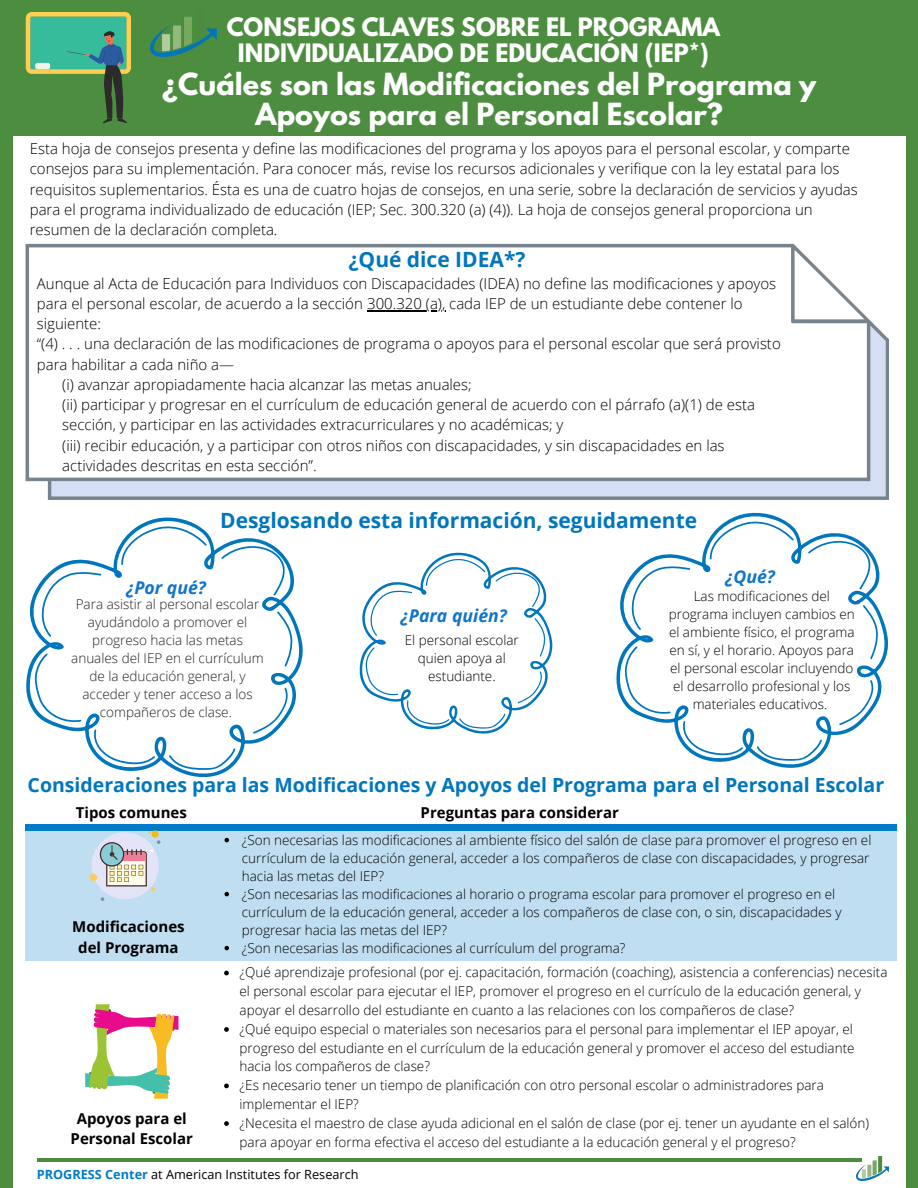
<style>
.page{position:relative;width:918px;height:1188px;background:#4c8d40}
.page>*{position:absolute;margin:0;border:0;box-sizing:border-box;transform-origin:0 0}
.t1{font:700 27px/29.2px "League Spartan";color:#fff;text-align:center}
.t2{font:700 22.5px/25.8px "League Spartan";color:#fff;text-align:center}
.t3{font:700 21px "Open Sans";color:#0076bd}
.t4{font:700 19.5px "Open Sans";color:#0076bd}
.t5{font:italic 700 17.7px "Open Sans";color:#1074c9}
.t6{font:300 15px/20.2px "Open Sans";color:#000}
.t7{font:700 15px/20.2px "Open Sans";color:#000;text-align:center}
.t8{font:300 13.5px/18px "Open Sans";color:#000}
.t9{font:300 13.5px/18px "Open Sans";color:#231f20;text-align:center}
.t10{font:12.75px "Open Sans";color:#000}
.s1{font-weight:700;color:#007bc7}
</style>
<div class="page">
<div style="left:13px;top:136px;width:892px;height:1052px;background:#fff"></div>
<svg style="left:359px;top:552px;width:194px;height:182px"></svg>
<svg style="left:26px;top:244px;width:863px;height:256px"></svg>
<div style="left:26px;top:827px;width:871px;height:134px;background:#c0def1"></div>
<div style="left:26px;top:824px;width:871px;height:6px;background:#007bc7"></div>
<img style="left:151px;top:17px;width:66px;height:39px">
<img style="left:856px;top:1157px;width:33px;height:23px">
<hr style="left:37px;top:1158px;width:824px;height:4px;background:#4c8d40">
<svg style="left:85px;top:1004px;width:94px;height:95px"></svg>
<svg style="left:90px;top:830px;width:70px;height:71px"></svg>
<hr style="left:367px;top:310px;width:75px;height:1px;background:#000">
<svg style="left:224px;top:971px;width:5px;height:4px"></svg>
<svg style="left:224px;top:1027px;width:5px;height:5px"></svg>
<svg style="left:224px;top:1084px;width:5px;height:4px"></svg>
<svg style="left:224px;top:1121px;width:5px;height:5px"></svg>
<svg style="left:26px;top:517px;width:277px;height:261px"></svg>
<svg style="left:221px;top:542px;width:65px;height:54px"></svg>
<svg style="left:121px;top:523px;width:86px;height:42px"></svg>
<svg style="left:37px;top:571px;width:65px;height:66px"></svg>
<svg style="left:35px;top:653px;width:47px;height:71px"></svg>
<svg style="left:92px;top:729px;width:64px;height:38px"></svg>
<svg style="left:169px;top:748px;width:67px;height:22px"></svg>
<svg style="left:252px;top:687px;width:38px;height:47px"></svg>
<svg style="left:277px;top:611px;width:16px;height:56px"></svg>
<svg style="left:225px;top:838px;width:4px;height:4px"></svg>
<svg style="left:225px;top:892px;width:4px;height:4px"></svg>
<svg style="left:225px;top:946px;width:4px;height:4px"></svg>
<svg style="left:616px;top:512px;width:272px;height:256px"></svg>
<svg style="left:808px;top:537px;width:63px;height:53px"></svg>
<svg style="left:710px;top:519px;width:84px;height:41px"></svg>
<svg style="left:627px;top:566px;width:64px;height:65px"></svg>
<svg style="left:625px;top:646px;width:46px;height:70px"></svg>
<svg style="left:681px;top:721px;width:62px;height:37px"></svg>
<svg style="left:756px;top:739px;width:66px;height:22px"></svg>
<svg style="left:839px;top:680px;width:37px;height:46px"></svg>
<svg style="left:862px;top:605px;width:17px;height:55px"></svg>
<svg style="left:26px;top:12px;width:105px;height:111px"></svg>
<h1 class="t2" style="left:227px;top:17px;width:495px">CONSEJOS CLAVES SOBRE EL PROGRAMA<br>INDIVIDUALIZADO DE EDUCACIÓN (IEP*)</h1>
<h1 class="t1" style="left:162px;top:73px;width:656px">¿Cuáles son las Modificaciones del Programa y<br>Apoyos para el Personal Escolar?</h1>
<p class="t6" style="left:30px;top:138px;width:830px">Esta hoja de consejos presenta y define las modificaciones del programa y los apoyos para el personal escolar, y comparte consejos para su implementación. Para conocer más, revise los recursos adicionales y verifique con la ley estatal para los requisitos suplementarios. Ésta es una de cuatro hojas de consejos, en una serie, sobre la declaración de servicios y ayudas para el programa individualizado de educación (IEP; Sec. 300.320 (a) (4)). La hoja de consejos general proporciona un resumen de la declaración completa.</p>
<h2 class="t3" style="left:349px;top:244px;width:178px">¿Qué dice IDEA*?</h2>
<p class="t6" style="left:37px;top:273px;width:741px">Aunque al Acta de Educación para Individuos con Discapacidades (IDEA) no define las modificaciones y apoyos para el personal escolar, de acuerdo a la sección 300.320 (a), cada IEP de un estudiante debe contener lo siguiente:</p>
<p class="t6" style="left:37px;top:333px;width:745px">“(4) . . . una declaración de las modificaciones de programa o apoyos para el personal escolar que será provisto para habilitar a cada niño a—</p>
<p class="t6" style="left:62px;top:374px;width:411px">(i) avanzar apropiadamente hacia alcanzar las metas anuales;</p>
<p class="t6" style="left:62px;top:394px;width:694px">(ii) participar y progresar en el currículum de educación general de acuerdo con el párrafo (a)(1) de esta sección, y participar en las actividades extracurriculares y no académicas; y</p>
<p class="t6" style="left:62px;top:435px;width:664px">(iii) recibir educación, y a participar con otros niños con discapacidades, y sin discapacidades en las actividades descritas en esta sección”.</p>
<h2 class="t3" style="left:220px;top:506px;width:478px">Desglosando esta información, seguidamente</h2>
<h3 class="t5" style="left:126px;top:575px;width:81px">¿Por qué?</h3>
<p class="t9" style="left:71px;top:595px;width:194px">Para asistir al personal escolar ayudándolo a promover el progreso hacia las metas anuales del IEP en el currículum de la educación general, y acceder y tener acceso a los compañeros de clase.</p>
<h3 class="t5" style="left:401px;top:603px;width:108px">¿Para quién?</h3>
<p class="t8" style="left:405px;top:631px;width:115px;text-align:center">El personal escolar quien apoya al estudiante.</p>
<h3 class="t5" style="left:725px;top:564px;width:51px">¿Qué?</h3>
<p class="t8" style="left:669px;top:587px;width:188px;text-align:center">Las modificaciones del programa incluyen cambios en el ambiente físico, el programa en sí, y el horario. Apoyos para el personal escolar incluyendo el desarrollo profesional y los materiales educativos.</p>
<h2 class="t4" style="left:28px;top:771px;width:858px">Consideraciones para las Modificaciones y Apoyos del Programa para el Personal Escolar</h2>
<p class="t7" style="left:76px;top:802px;width:113px">Tipos comunes</p>
<p class="t7" style="left:421px;top:802px;width:200px">Preguntas para considerar</p>
<p class="t7" style="left:72px;top:917px;width:114px">Modificaciones del Programa</p>
<p class="t8" style="left:242px;top:830px;width:631px">¿Son necesarias las modificaciones al ambiente físico del salón de clase para promover el progreso en el currículum de la educación general, acceder a los compañeros de clase con discapacidades, y progresar hacia las metas del IEP?</p>
<p class="t8" style="left:242px;top:884px;width:601px">¿Son necesarias las modificaciones al horario o programa escolar para promover el progreso en el currículum de la educación general, acceder a los compañeros de clase con, o sin, discapacidades y progresar hacia las metas del IEP?</p>
<p class="t8" style="left:242px;top:938px;width:385px">¿Son necesarias las modificaciones al currículum del programa?</p>
<p class="t8" style="left:240px;top:963px;width:649px;line-height:18.8px">¿Qué aprendizaje profesional (por ej. capacitación, formación (coaching), asistencia a conferencias) necesita el personal escolar para ejecutar el IEP, promover el progreso en el currículo de la educación general, y apoyar el desarrollo del estudiante en cuanto a las relaciones con los compañeros de clase?</p>
<p class="t8" style="left:240px;top:1019px;width:617px;line-height:18.8px;text-align:justify">¿Qué equipo especial o materiales son necesarios para el personal para implementar el IEP apoyar, el progreso del estudiante en el currículum de la educación general y promover el acceso del estudiante hacia los compañeros de clase?</p>
<p class="t8" style="left:240px;top:1076px;width:586px;line-height:18.8px">¿Es necesario tener un tiempo de planificación con otro personal escolar o administradores para implementar el IEP?</p>
<p class="t8" style="left:240px;top:1113px;width:631px;line-height:18.8px">¿Necesita el maestro de clase ayuda adicional en el salón de clase (por ej. tener un ayudante en el salón) para apoyar en forma efectiva el acceso del estudiante a la educación general y el progreso?</p>
<p class="t7" style="left:71px;top:1108px;width:124px">Apoyos para el<br>Personal Escolar</p>
<p class="t10" style="left:37px;top:1165px;width:323px"><span class="s1">PROGRESS Center</span> at American Institutes for Research</p>
</div>
